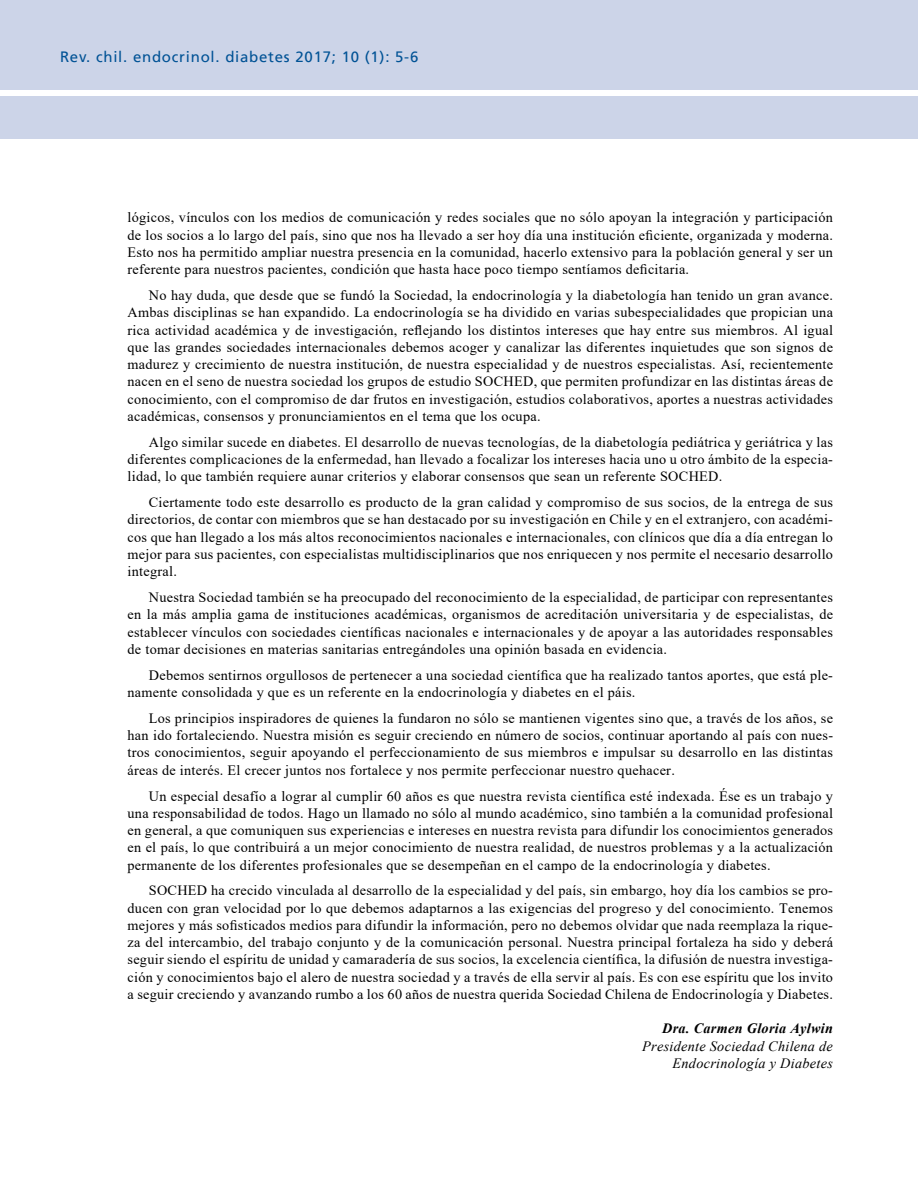
<style>
.page{position:relative;width:918px;height:1188px;background:#fff}
.page>*{position:absolute;margin:0;border:0;box-sizing:border-box;transform-origin:0 0}
.t1{font:15px "Frutiger LT";letter-spacing:.05em;color:#005295}
.t2{font:14.25px/17.2px "Times New Roman";letter-spacing:.02em;color:#000;text-align:justify}
.t3{font:italic 14.25px/17.2px "Times New Roman";letter-spacing:.02em;color:#000;text-align:right}
.t4{font:italic 700 14.25px "Times New Roman";letter-spacing:.02em;color:#000}
</style>
<div class="page">
<div style="left:0;top:96px;width:918px;height:42px;background:#ccd4e8"></div>
<div style="left:0;top:0;width:918px;height:90px;background:#ccd4e8"></div>
<p class="t1" style="left:60px;top:48px;width:360px">Rev. chil. endocrinol. diabetes 2017; 10 (1): 5-6</p>
<p class="t2" style="left:128px;top:209px;width:707px">lógicos, vínculos con los medios de comunicación y redes sociales que no sólo apoyan la integración y participación de los socios a lo largo del país, sino que nos ha llevado a ser hoy día una institución eficiente, organizada y moderna.<br>Esto nos ha permitido ampliar nuestra presencia en la comunidad, hacerlo extensivo para la población general y ser un referente para nuestros pacientes, condición que hasta hace poco tiempo sentíamos deficitaria.</p>
<p class="t2" style="left:128px;top:286px;width:707px;text-indent:21px">No hay duda, que desde que se fundó la Sociedad, la endocrinología y la diabetología han tenido un gran avance.<br>Ambas disciplinas se han expandido. La endocrinología se ha dividido en varias subespecialidades que propician una rica actividad académica y de investigación, reflejando los distintos intereses que hay entre sus miembros. Al igual que las grandes sociedades internacionales debemos acoger y canalizar las diferentes inquietudes que son signos de madurez y crecimiento de nuestra institución, de nuestra especialidad y de nuestros especialistas. Así, recientemente nacen en el seno de nuestra sociedad los grupos de estudio SOCHED, que permiten profundizar en las distintas áreas de conocimiento, con el compromiso de dar frutos en investigación, estudios colaborativos, aportes a nuestras actividades académicas, consensos y pronunciamientos en el tema que los ocupa.</p>
<p class="t2" style="left:128px;top:433px;width:707px;text-indent:21px">Algo similar sucede en diabetes. El desarrollo de nuevas tecnologías, de la diabetología pediátrica y geriátrica y las diferentes complicaciones de la enfermedad, han llevado a focalizar los intereses hacia uno u otro ámbito de la especia&shy;lidad, lo que también requiere aunar criterios y elaborar consensos que sean un referente SOCHED.</p>
<p class="t2" style="left:128px;top:493px;width:707px;text-indent:21px">Ciertamente todo este desarrollo es producto de la gran calidad y compromiso de sus socios, de la entrega de sus directorios, de contar con miembros que se han destacado por su investigación en Chile y en el extranjero, con académi&shy;cos que han llegado a los más altos reconocimientos nacionales e internacionales, con clínicos que día a día entregan lo mejor para sus pacientes, con especialistas multidisciplinarios que nos enriquecen y nos permite el necesario desarrollo integral.</p>
<p class="t2" style="left:128px;top:588px;width:707px;text-indent:21px">Nuestra Sociedad también se ha preocupado del reconocimiento de la especialidad, de participar con representantes en la más amplia gama de instituciones académicas, organismos de acreditación universitaria y de especialistas, de establecer vínculos con sociedades científicas nacionales e internacionales y de apoyar a las autoridades responsables de tomar decisiones en materias sanitarias entregándoles una opinión basada en evidencia.</p>
<p class="t2" style="left:128px;top:666px;width:707px;text-indent:21px">Debemos sentirnos orgullosos de pertenecer a una sociedad científica que ha realizado tantos aportes, que está ple&shy;namente consolidada y que es un referente en la endocrinología y diabetes en el páis.</p>
<p class="t2" style="left:128px;top:709px;width:707px;text-indent:21px">Los principios inspiradores de quienes la fundaron no sólo se mantienen vigentes sino que, a través de los años, se han ido fortaleciendo. Nuestra misión es seguir creciendo en número de socios, continuar aportando al país con nues&shy;tros conocimientos, seguir apoyando el perfeccionamiento de sus miembros e impulsar su desarrollo en las distintas áreas de interés. El crecer juntos nos fortalece y nos permite perfeccionar nuestro quehacer.</p>
<p class="t2" style="left:128px;top:787px;width:707px;text-indent:21px">Un especial desafío a lograr al cumplir 60 años es que nuestra revista científica esté indexada. Ése es un trabajo y una responsabilidad de todos. Hago un llamado no sólo al mundo académico, sino también a la comunidad profesional en general, a que comuniquen sus experiencias e intereses en nuestra revista para difundir los conocimientos generados en el país, lo que contribuirá a un mejor conocimiento de nuestra realidad, de nuestros problemas y a la actualización permanente de los diferentes profesionales que se desempeñan en el campo de la endocrinología y diabetes.</p>
<p class="t2" style="left:128px;top:882px;width:707px;text-indent:21px">SOCHED ha crecido vinculada al desarrollo de la especialidad y del país, sin embargo, hoy día los cambios se pro&shy;ducen con gran velocidad por lo que debemos adaptarnos a las exigencias del progreso y del conocimiento. Tenemos mejores y más sofisticados medios para difundir la información, pero no debemos olvidar que nada reemplaza la rique&shy;za del intercambio, del trabajo conjunto y de la comunicación personal. Nuestra principal fortaleza ha sido y deberá seguir siendo el espíritu de unidad y camaradería de sus socios, la excelencia científica, la difusión de nuestra investiga&shy;ción y conocimientos bajo el alero de nuestra sociedad y a través de ella servir al país. Es con ese espíritu que los invito a seguir creciendo y avanzando rumbo a los 60 años de nuestra querida Sociedad Chilena de Endocrinología y Diabetes.</p>
<p class="t4" style="left:662px;top:1019px;width:172px">Dra. Carmen Gloria Aylwin</p>
<p class="t3" style="left:642px;top:1037px;width:192px">Presidente Sociedad Chilena de<br>Endocrinología y Diabetes</p>
</div>
